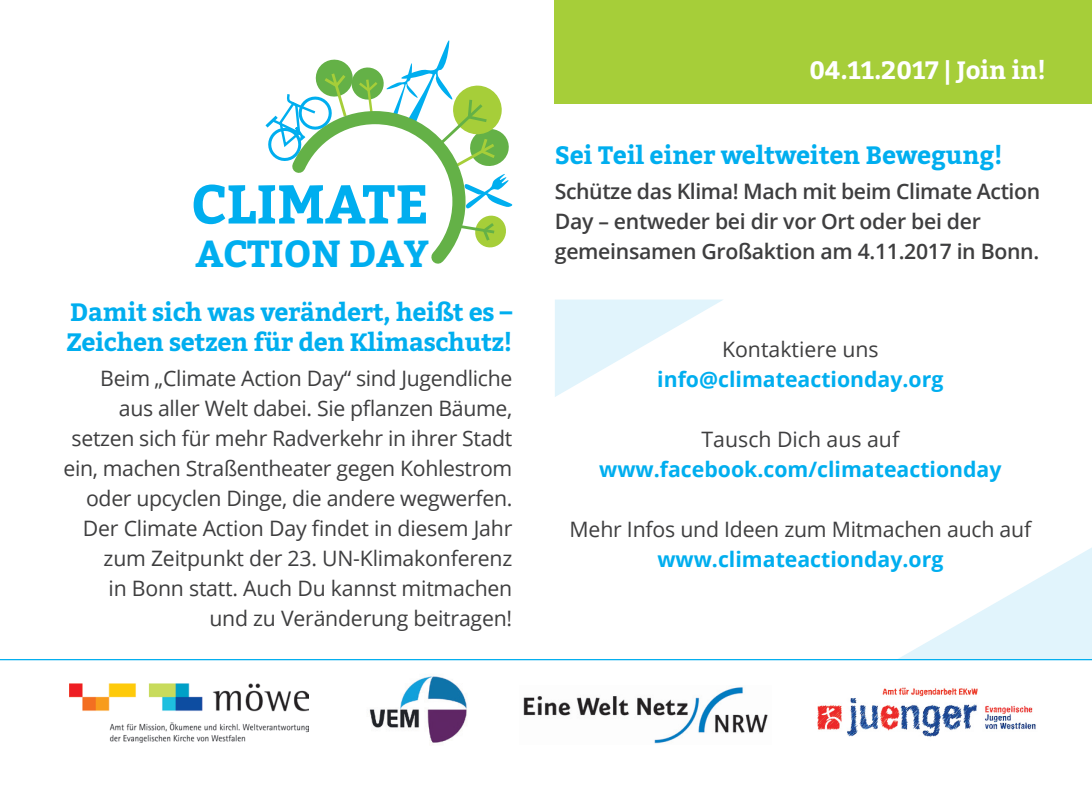
<style>
.page{position:relative;width:1092px;height:787px;background:#fff}
.page>*{position:absolute;margin:0;border:0;box-sizing:border-box;transform-origin:0 0}
.t1{font:700 54.5px "Bitter";color:#00aeef}
.t2{font:700 37.5px "Bitter";letter-spacing:-.01em;color:#00aeef}
.t3{font:700 25px/30px "Bitter";letter-spacing:-.015em;color:#00aeef}
.t4{font:700 25px "Bitter";letter-spacing:-.01em;color:#fff}
.t5{font:21.25px/30px "Open Sans";letter-spacing:-.01em;color:#3e3e3f;text-align:right}
.t6{font:600 21.25px/30px "Open Sans";letter-spacing:-.015em;color:#3e3e3f}
.t7{font:700 21.25px "Open Sans";color:#00aeef}
</style>
<div class="page">
<div style="left:555px;top:0;width:536px;height:103px;background:#a6ce39"></div>
<svg style="left:555px;top:299px;width:536px;height:360px"></svg>
<svg style="left:265px;top:40px;width:248px;height:224px"></svg>
<img style="left:523px;top:687px;width:245px;height:57px">
<img style="left:70px;top:683px;width:239px;height:59px">
<img style="left:817px;top:687px;width:219px;height:50px">
<img style="left:369px;top:676px;width:98px;height:67px">
<hr style="left:0;top:659px;width:1091px;height:1px;background:#00aeef">
<h1 class="t1" style="left:191px;top:162px;width:240px">CLIMATE</h1>
<h2 class="t2" style="left:195px;top:224px;width:235px">ACTION DAY</h2>
<p class="t3" style="left:66px;top:296px;width:447px">Damit sich was verändert, heißt es –<br>Zeichen setzen für den Klimaschutz!</p>
<p class="t5" style="left:63px;top:362px;width:450px">Beim „Climate Action Day“ sind Jugendliche aus aller Welt dabei. Sie pflanzen Bäume, setzen sich für mehr Radverkehr in ihrer Stadt ein, machen Straßentheater gegen Kohlestrom oder upcyclen Dinge, die andere wegwerfen.<br>Der Climate Action Day findet in diesem Jahr zum Zeitpunkt der 23. UN-Klimakonferenz<br>in Bonn statt. Auch Du kannst mitmachen<br>und zu Veränderung beitragen!</p>
<p class="t4" style="left:809px;top:51px;width:238px">04.11.2017 | Join in!</p>
<p class="t3" style="left:555px;top:139px;width:449px">Sei Teil einer weltweiten Bewegung!</p>
<p class="t6" style="left:555px;top:176px;width:487px">Schütze das Klima! Mach mit beim Climate Action<br>Day – entweder bei dir vor Ort oder bei der gemeinsamen Großaktion am 4.11.2017 in Bonn.</p>
<p class="t5" style="left:722px;top:333px;width:158px">Kontaktiere uns</p>
<p class="t7" style="left:657px;top:364px;width:288px">info@climateactionday.org</p>
<p class="t5" style="left:701px;top:423px;width:199px">Tausch Dich aus auf</p>
<p class="t7" style="left:599px;top:454px;width:404px">www.facebook.com/climateactionday</p>
<p class="t5" style="left:569px;top:513px;width:463px">Mehr Infos und Ideen zum Mitmachen auch auf</p>
<p class="t7" style="left:657px;top:544px;width:287px">www.climateactionday.org</p>
</div>
